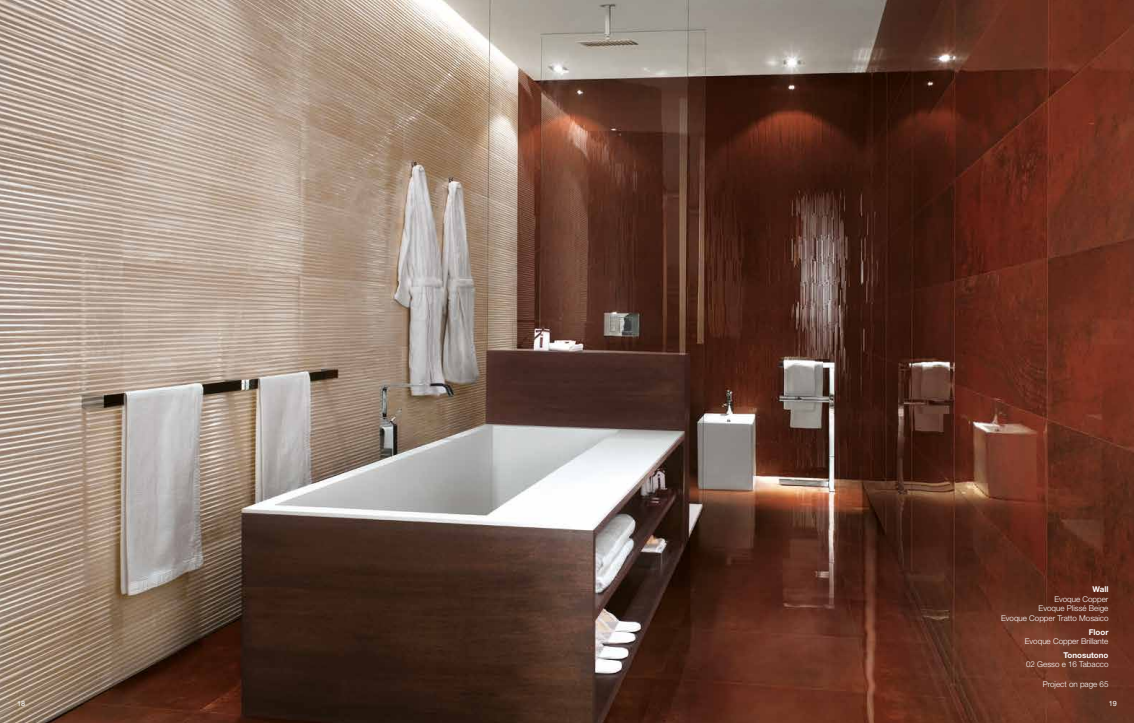
<style>
.page{position:relative;width:1134px;height:723px;background:#fff}
.page>*{position:absolute;margin:0;border:0;box-sizing:border-box;transform-origin:0 0}
.t1{font:300 8px/9.6px "Helvetica Neue LT Std";color:#fff;text-align:right}
.t2{font:700 8px "Helvetica Neue LT Std";color:#fff}
.t3{font:7.3px "Helvetica Neue LT Com";color:#fff}
</style>
<div class="page">
<img style="left:0;top:0;width:1134px;height:723px">
<p class="t2" style="left:1092px;top:584px;width:17px">Wall</p>
<p class="t1" style="left:1001px;top:594px;width:109px">Evoque Copper<br>Evoque Plissé Beige<br>Evoque Copper Tratto Mosaico</p>
<p class="t2" style="left:1089px;top:627px;width:21px">Floor</p>
<p class="t1" style="left:1025px;top:636px;width:85px">Evoque Copper Brillante</p>
<p class="t2" style="left:1063px;top:650px;width:46px">Tonosutono</p>
<p class="t1" style="left:1026px;top:660px;width:84px">02 Gesso e 16 Tabacco</p>
<p class="t1" style="left:1043px;top:679px;width:67px">Project on page 65</p>
<p class="t3" style="left:17px;top:699px;width:10px">18</p>
<p class="t3" style="left:1109px;top:699px;width:10px">19</p>
</div>
